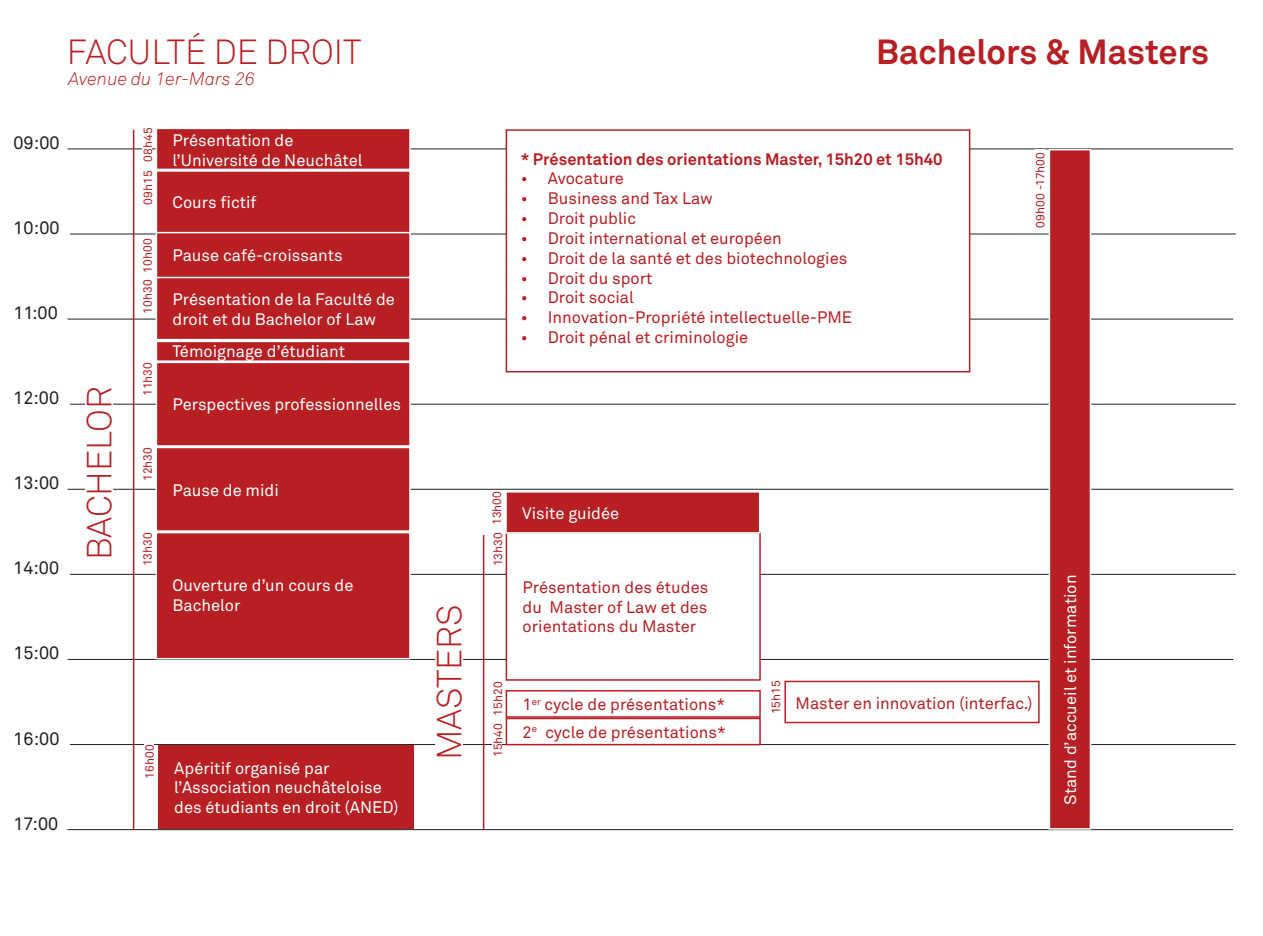
<style>
.page{position:relative;width:1263px;height:936px;background:#fff}
.page>*{position:absolute;margin:0;border:0;box-sizing:border-box;transform-origin:0 0}
.t1{font:300 34.5px "Akkurat";color:#b81f23}
.t2{font:700 34.5px "Akkurat";color:#b81f23}
.t3{font:18px "Akkurat";color:#231f20}
.t4{font:italic 300 18px "Akkurat";color:#b81f23}
.t5{font:16.5px/19.8px "Akkurat";color:#b81f23;text-align:justify}
.t6{font:16.5px/19.8px "Akkurat";color:#fff}
.t7{font:700 16.5px "Akkurat";color:#b81f23}
.t8{font:12px "Akkurat";color:#b81f23}
</style>
<div class="page">
<hr style="left:68px;top:149px;width:1165px;height:1px;background:#231f20">
<hr style="left:70px;top:234px;width:1166px;height:1px;background:#231f20">
<hr style="left:68px;top:319px;width:1165px;height:1px;background:#231f20">
<hr style="left:70px;top:404px;width:1166px;height:1px;background:#231f20">
<hr style="left:68px;top:489px;width:1165px;height:1px;background:#231f20">
<hr style="left:70px;top:574px;width:1166px;height:1px;background:#231f20">
<hr style="left:68px;top:659px;width:1165px;height:1px;background:#231f20">
<hr style="left:70px;top:744px;width:1166px;height:1px;background:#231f20">
<hr style="left:68px;top:829px;width:1165px;height:1px;background:#231f20">
<div style="left:156px;top:128px;width:255px;height:42px;background:#b81f23;border:2px solid #fff"></div>
<div style="left:156px;top:170px;width:255px;height:64px;background:#b81f23;border:2px solid #fff"></div>
<div style="left:156px;top:361px;width:255px;height:85px;background:#b81f23;border:2px solid #fff"></div>
<div style="left:156px;top:340px;width:255px;height:22px;background:#b81f23;border:2px solid #fff"></div>
<svg style="left:81px;top:403px;width:34px;height:87px"></svg>
<hr style="left:133px;top:130px;width:1px;height:699px;background:#b81f23">
<div style="left:158px;top:745px;width:255px;height:83px;background:#b81f23"></div>
<div style="left:506px;top:531px;width:255px;height:149px;background:#fff;border:2px solid #b81f23"></div>
<hr style="left:483px;top:535px;width:1px;height:294px;background:#b81f23">
<svg style="left:425px;top:658px;width:42px;height:87px"></svg>
<div style="left:505px;top:491px;width:255px;height:42px;background:#b81f23;border:2px solid #fff"></div>
<div style="left:1049px;top:149px;width:42px;height:680px;background:#b81f23;border:2px solid #fff"></div>
<div style="left:506px;top:690px;width:255px;height:27px;border:2px solid #b81f23"></div>
<div style="left:506px;top:717px;width:255px;height:28px;border:2px solid #b81f23"></div>
<div style="left:784px;top:680px;width:256px;height:43px;border:2px solid #b81f23"></div>
<div style="left:156px;top:276px;width:255px;height:64px;background:#b81f23;border:2px solid #fff"></div>
<div style="left:506px;top:129px;width:464px;height:243px;background:#fff;border:2px solid #b81f23"></div>
<div style="left:143px;top:128px;width:9px;height:33px;background:#fff"></div>
<div style="left:156px;top:232px;width:255px;height:46px;background:#b81f23;border:2px solid #fff"></div>
<div style="left:145px;top:744px;width:9px;height:35px;background:#fff"></div>
<div style="left:1035px;top:149px;width:9px;height:78px;background:#fff"></div>
<div style="left:493px;top:722px;width:9px;height:35px;background:#fff"></div>
<div style="left:156px;top:446px;width:255px;height:85px;background:#b81f23;border:2px solid #fff"></div>
<div style="left:156px;top:531px;width:255px;height:128px;background:#b81f23;border:2px solid #fff"></div>
<p class="t1" style="left:67px;top:31px;width:296px">FACULTÉ DE DROIT</p>
<p class="t4" style="left:69px;top:68px;width:188px">Avenue du 1er-Mars 26</p>
<p class="t3" style="left:13px;top:132px;width:48px">09:00</p>
<p class="t3" style="left:13px;top:217px;width:48px">10:00</p>
<p class="t3" style="left:13px;top:302px;width:46px">11:00</p>
<p class="t3" style="left:13px;top:387px;width:47px">12:00</p>
<p class="t3" style="left:13px;top:472px;width:47px">13:00</p>
<p class="t3" style="left:13px;top:557px;width:47px">14:00</p>
<p class="t1" style="left:79px;top:560px;width:175px;rotate:-90deg">BACHELOR</p>
<p class="t3" style="left:13px;top:642px;width:47px">15:00</p>
<p class="t8" style="left:141px;top:161px;width:35px;rotate:-90deg">08h45</p>
<p class="t8" style="left:141px;top:205px;width:36px;rotate:-90deg">09h15</p>
<p class="t8" style="left:141px;top:273px;width:36px;rotate:-90deg">10h00</p>
<p class="t8" style="left:141px;top:314px;width:36px;rotate:-90deg">10h30</p>
<p class="t8" style="left:141px;top:396px;width:35px;rotate:-90deg">11h30</p>
<p class="t8" style="left:141px;top:481px;width:35px;rotate:-90deg">12h30</p>
<p class="t8" style="left:141px;top:566px;width:35px;rotate:-90deg">13h30</p>
<p class="t6" style="left:173px;top:131px;width:192px">Présentation de l’Université de Neuchâtel</p>
<p class="t6" style="left:173px;top:193px;width:85px">Cours fictif</p>
<p class="t6" style="left:173px;top:245px;width:172px">Pause café-croissants</p>
<p class="t6" style="left:173px;top:289px;width:224px">Présentation de la Faculté de droit et du Bachelor of Law</p>
<p class="t6" style="left:173px;top:342px;width:174px">Témoignage d’étudiant</p>
<p class="t6" style="left:173px;top:395px;width:230px">Perspectives professionnelles</p>
<p class="t6" style="left:172px;top:480px;width:108px">Pause de midi</p>
<p class="t6" style="left:172px;top:575px;width:182px">Ouverture d’un cours de<br>Bachelor</p>
<p class="t3" style="left:13px;top:727px;width:48px">16:00</p>
<p class="t3" style="left:13px;top:812px;width:46px">17:00</p>
<p class="t8" style="left:143px;top:779px;width:36px;rotate:-90deg">16h00</p>
<p class="t6" style="left:174px;top:758px;width:226px">Apéritif organisé par l’Association neuchâteloise des étudiants en droit (ANED)</p>
<p class="t2" style="left:876px;top:30px;width:334px">Bachelors &amp; Masters</p>
<p class="t7" style="left:521px;top:148px;width:423px">* Présentation des orientations Master, 15h20 et 15h40</p>
<p class="t5" style="left:521px;top:169px;width:105px">• Avocature</p>
<p class="t5" style="left:521px;top:189px;width:194px">• Business and Tax Law</p>
<p class="t5" style="left:521px;top:209px;width:117px">• Droit public</p>
<p class="t5" style="left:521px;top:229px;width:262px">• Droit international et européen</p>
<p class="t5" style="left:521px;top:248px;width:328px">• Droit de la santé et des biotechnologies</p>
<p class="t5" style="left:521px;top:268px;width:133px">• Droit du sport</p>
<p class="t5" style="left:521px;top:288px;width:115px">• Droit social</p>
<p class="t5" style="left:521px;top:308px;width:333px">• Innovation-Propriété intellectuelle-PME</p>
<p class="t5" style="left:521px;top:328px;width:229px">• Droit pénal et criminologie</p>
<p class="t8" style="left:1033px;top:227px;width:77px;rotate:-90deg">09h00 -17h00</p>
<p class="t1" style="left:429px;top:760px;width:157px;rotate:-90deg">MASTERS</p>
<p class="t8" style="left:490px;top:525px;width:35px;rotate:-90deg">13h00</p>
<p class="t8" style="left:491px;top:566px;width:35px;rotate:-90deg">13h30</p>
<p class="t8" style="left:491px;top:715px;width:35px;rotate:-90deg">15h20</p>
<p class="t8" style="left:491px;top:757px;width:35px;rotate:-90deg">15h40</p>
<p class="t6" style="left:522px;top:503px;width:99px">Visite guidée</p>
<p class="t5" style="left:523px;top:577px;width:187px">Présentation des études du Master of Law et des orientations du Master</p>
<p class="t5" style="left:523px;top:695px;width:204px">1<sup>er</sup> cycle de présentations*</p>
<p class="t5" style="left:523px;top:722px;width:205px">2<sup>e</sup> cycle de présentations*</p>
<p class="t8" style="left:769px;top:714px;width:35px;rotate:-90deg">15h15</p>
<p class="t5" style="left:795px;top:694px;width:238px">Master en innovation (interfac.)</p>
<p class="t6" style="left:1061px;top:804px;width:231px;rotate:-90deg">Stand d’accueil et information</p>
</div>
